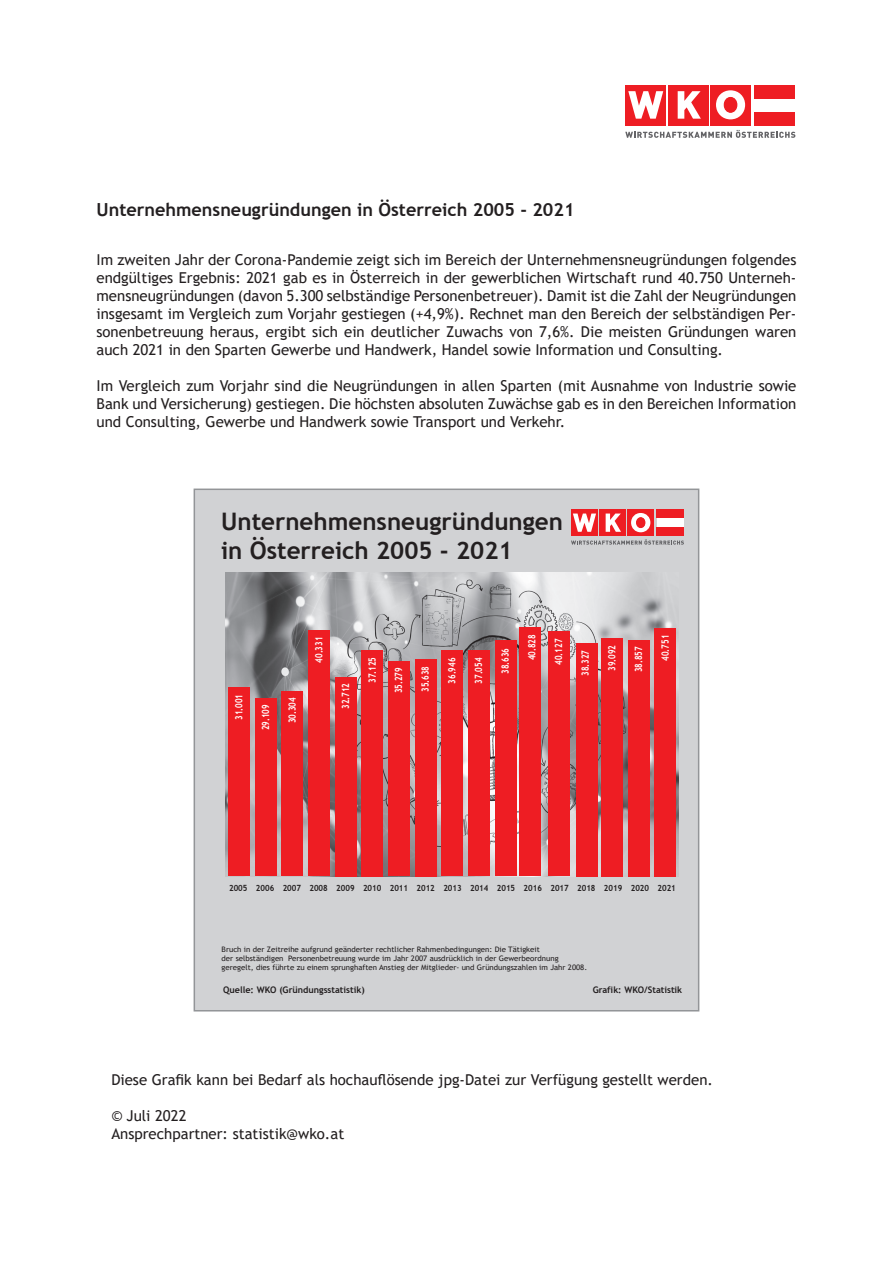
<style>
.page{position:relative;width:893px;height:1263px;background:#fff}
.page>*{position:absolute;margin:0;border:0;box-sizing:border-box;transform-origin:0 0}
.t1{font:700 24.15px/29px "Trebuchet MS";color:#231f20}
.t2{font:700 18px "Trebuchet MS";color:#231f20}
.t3{font:15px/18px "Trebuchet MS";color:#231f20;text-align:justify}
.t4{font:700 10.05px "Trebuchet MS";color:#fff;scale:.77 1}
.t5{font:700 9px "Trebuchet MS";color:#231f20}
.t6{font:700 8.55px "Trebuchet MS";color:#231f20;scale:.92 1}
.t7{font:7.5px/9px "Trebuchet MS";color:#231f20;scale:1.04 1}
</style>
<div class="page">
<div style="left:710px;top:85px;width:41px;height:40px;background:#ee1d23"></div>
<div style="left:668px;top:85px;width:40px;height:40px;background:#ee1d23"></div>
<svg style="left:625px;top:130px;width:170px;height:8px"></svg>
<svg style="left:678px;top:91px;width:23px;height:28px"></svg>
<div style="left:626px;top:85px;width:40px;height:40px;background:#ee1d23"></div>
<svg style="left:628px;top:91px;width:35px;height:28px"></svg>
<div style="left:755px;top:85px;width:40px;height:14px;background:#ee1d23"></div>
<div style="left:755px;top:112px;width:40px;height:13px;background:#ee1d23"></div>
<svg style="left:716px;top:90px;width:29px;height:29px"></svg>
<div style="left:724px;top:97px;width:13px;height:15px;background:#ee1d23;border-radius:50%"></div>
<div style="left:724px;top:97px;width:13px;height:16px;border:1px solid #ee1d23;border-radius:50%"></div>
<div style="left:194px;top:489px;width:505px;height:522px;background:#d1d2d4"></div>
<img style="left:226px;top:573px;width:453px;height:303px">
<div style="left:657px;top:518px;width:27px;height:9px;background:#fff"></div>
<div style="left:627px;top:509px;width:27px;height:27px;background:#ee1d23"></div>
<div style="left:599px;top:509px;width:27px;height:27px;background:#ee1d23"></div>
<svg style="left:571px;top:539px;width:113px;height:6px"></svg>
<svg style="left:606px;top:513px;width:15px;height:19px"></svg>
<div style="left:571px;top:509px;width:27px;height:27px;background:#ee1d23"></div>
<svg style="left:573px;top:513px;width:23px;height:19px"></svg>
<div style="left:657px;top:509px;width:27px;height:9px;background:#ee1d23"></div>
<div style="left:657px;top:527px;width:27px;height:9px;background:#ee1d23"></div>
<svg style="left:631px;top:513px;width:19px;height:19px"></svg>
<div style="left:636px;top:518px;width:9px;height:9px;background:#ee1d23;border-radius:50%"></div>
<div style="left:636px;top:517px;width:9px;height:11px;border:1px solid #ee1d23;border-radius:50%"></div>
<div style="left:282px;top:691px;width:21px;height:185px;background:#ee1d23"></div>
<div style="left:255px;top:699px;width:21px;height:177px;background:#ee1d23"></div>
<div style="left:228px;top:687px;width:21px;height:189px;background:#ee1d23"></div>
<div style="left:495px;top:641px;width:21px;height:235px;background:#ee1d23"></div>
<div style="left:362px;top:650px;width:21px;height:226px;background:#ee1d23"></div>
<div style="left:335px;top:677px;width:22px;height:199px;background:#ee1d23"></div>
<div style="left:388px;top:661px;width:22px;height:215px;background:#ee1d23"></div>
<div style="left:415px;top:659px;width:21px;height:217px;background:#ee1d23"></div>
<div style="left:442px;top:651px;width:21px;height:225px;background:#ee1d23"></div>
<div style="left:309px;top:630px;width:21px;height:246px;background:#ee1d23"></div>
<div style="left:468px;top:650px;width:22px;height:226px;background:#ee1d23"></div>
<div style="left:520px;top:627px;width:21px;height:249px;background:#ee1d23"></div>
<div style="left:194px;top:488px;width:505px;height:523px;border:2px solid #939598"></div>
<div style="left:548px;top:632px;width:22px;height:244px;background:#ee1d23"></div>
<div style="left:576px;top:643px;width:21px;height:233px;background:#ee1d23"></div>
<div style="left:601px;top:638px;width:22px;height:238px;background:#ee1d23"></div>
<div style="left:628px;top:640px;width:21px;height:236px;background:#ee1d23"></div>
<div style="left:654px;top:628px;width:22px;height:248px;background:#ee1d23"></div>
<p class="t2" style="left:97px;top:199px;width:480px">Unternehmensneugründungen in Österreich 2005 - 2021</p>
<p class="t3" style="left:97px;top:250px;width:701px">Im zweiten Jahr der Corona-Pandemie zeigt sich im Bereich der Unternehmensneugründungen folgendes endgültiges Ergebnis: 2021 gab es in Österreich in der gewerblichen Wirtschaft rund 40.750 Unterneh&shy;mensneugründungen (davon 5.300 selbständige Personenbetreuer). Damit ist die Zahl der Neugründungen insgesamt im Vergleich zum Vorjahr gestiegen (+4,9%). Rechnet man den Bereich der selbständigen Per&shy;sonenbetreuung heraus, ergibt sich ein deutlicher Zuwachs von 7,6%. Die meisten Gründungen waren auch 2021 in den Sparten Gewerbe und Handwerk, Handel sowie Information und Consulting.</p>
<p class="t3" style="left:97px;top:376px;width:701px">Im Vergleich zum Vorjahr sind die Neugründungen in allen Sparten (mit Ausnahme von Industrie sowie Bank und Versicherung) gestiegen. Die höchsten absoluten Zuwächse gab es in den Bereichen Information und Consulting, Gewerbe und Handwerk sowie Transport und Verkehr.</p>
<h1 class="t1" style="left:221px;top:507px;width:343px">Unternehmensneugründungen in Österreich 2005 - 2021</h1>
<p class="t4" style="left:233px;top:720px;width:35px;rotate:-90deg">31.001</p>
<p class="t4" style="left:259px;top:730px;width:35px;rotate:-90deg">29.109</p>
<p class="t4" style="left:286px;top:723px;width:35px;rotate:-90deg">30.304</p>
<p class="t4" style="left:313px;top:663px;width:35px;rotate:-90deg">40.331</p>
<p class="t4" style="left:339px;top:709px;width:35px;rotate:-90deg">32.712</p>
<p class="t4" style="left:366px;top:683px;width:35px;rotate:-90deg">37.125</p>
<p class="t4" style="left:392px;top:693px;width:35px;rotate:-90deg">35.279</p>
<p class="t4" style="left:419px;top:692px;width:35px;rotate:-90deg">35.638</p>
<p class="t4" style="left:446px;top:684px;width:35px;rotate:-90deg">36.946</p>
<p class="t4" style="left:472px;top:684px;width:35px;rotate:-90deg">37.054</p>
<p class="t4" style="left:499px;top:674px;width:35px;rotate:-90deg">38.636</p>
<p class="t4" style="left:526px;top:660px;width:35px;rotate:-90deg">40.828</p>
<p class="t4" style="left:552px;top:665px;width:35px;rotate:-90deg">40.127</p>
<p class="t4" style="left:579px;top:676px;width:35px;rotate:-90deg">38.327</p>
<p class="t4" style="left:606px;top:671px;width:35px;rotate:-90deg">39.092</p>
<p class="t4" style="left:632px;top:672px;width:35px;rotate:-90deg">38.857</p>
<p class="t4" style="left:659px;top:661px;width:35px;rotate:-90deg">40.751</p>
<p class="t6" style="left:229px;top:883px;width:21px">2005</p>
<p class="t6" style="left:256px;top:883px;width:21px">2006</p>
<p class="t6" style="left:470px;top:883px;width:21px">2014</p>
<p class="t6" style="left:309px;top:883px;width:21px">2008</p>
<p class="t6" style="left:336px;top:883px;width:51px">2009 2010</p>
<p class="t6" style="left:390px;top:883px;width:21px">2011</p>
<p class="t6" style="left:417px;top:883px;width:21px">2012</p>
<p class="t6" style="left:283px;top:883px;width:21px">2007</p>
<p class="t6" style="left:497px;top:883px;width:21px">2015</p>
<p class="t6" style="left:443px;top:883px;width:21px">2013</p>
<p class="t6" style="left:524px;top:883px;width:21px">2016</p>
<p class="t6" style="left:550px;top:883px;width:21px">2017</p>
<p class="t6" style="left:577px;top:883px;width:21px">2018</p>
<p class="t6" style="left:604px;top:883px;width:21px">2019</p>
<p class="t6" style="left:631px;top:883px;width:21px">2020</p>
<p class="t6" style="left:657px;top:883px;width:21px">2021</p>
<p class="t7" style="left:222px;top:945px;width:353px">Bruch in der Zeitreihe aufgrund geänderter rechtlicher Rahmenbedingungen: Die Tätigkeit<br>der selbständigen Personenbetreuung wurde im Jahr 2007 ausdrücklich in der Gewerbeordnung geregelt, dies führte zu einem sprunghaften Anstieg der Mitglieder- und Gründungszahlen im Jahr 2008.</p>
<p class="t5" style="left:223px;top:984px;width:143px">Quelle: WKO (Gründungsstatistik)</p>
<p class="t5" style="left:593px;top:984px;width:91px">Grafik: WKO/Statistik</p>
<p class="t3" style="left:111px;top:1071px;width:603px">Diese Grafik kann bei Bedarf als hochauflösende jpg-Datei zur Verfügung gestellt werden.</p>
<p class="t3" style="left:111px;top:1107px;width:234px">© Juli 2022<br>Ansprechpartner: statistik@wko.at</p>
</div>
